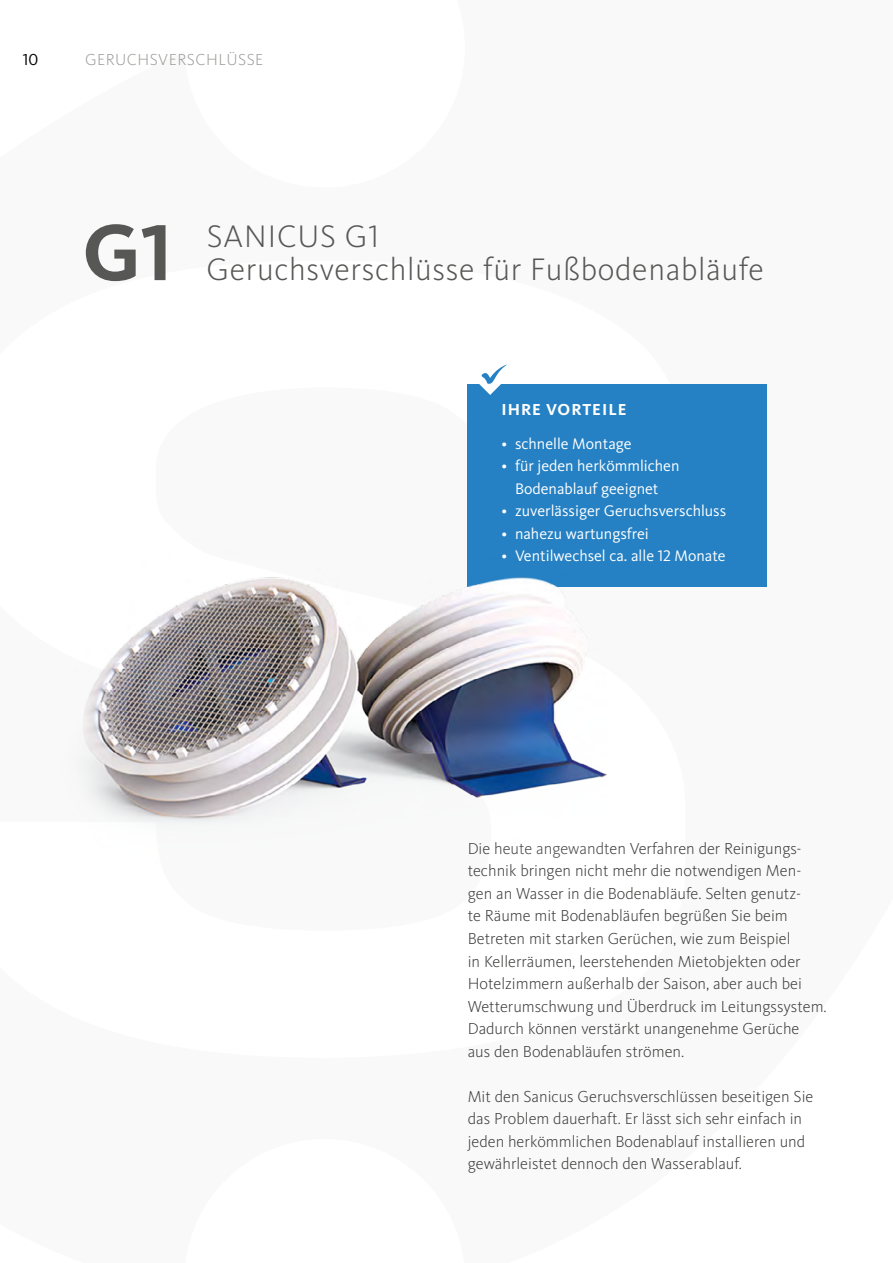
<style>
.page{position:relative;width:893px;height:1263px;background:#fff}
.page>*{position:absolute;margin:0;border:0;box-sizing:border-box;transform-origin:0 0}
.t1{font:700 82.5px "Kievit Pro";color:#575756}
.t2{font:300 32.25px/33px "Kievit Pro";letter-spacing:.02em;color:#575756}
.t3{font:300 16.5px/22.5px "Kievit Pro";color:#3c3c3b}
.t4{font:300 16.5px "Kievit Pro";letter-spacing:.03em;color:#9d9d9c}
.t5{font:700 16.5px "Kievit Pro";letter-spacing:.06em;color:#fff}
.t6{font:16.5px "Kievit Pro";color:#000}
.t7{font:15.9px/22.5px "Kievit Pro";color:#fff;text-align:center}
</style>
<div class="page">
<div style="left:468px;top:384px;width:299px;height:202px;background:#2581c4"></div>
<svg style="left:479px;top:364px;width:28px;height:31px"></svg>
<img style="left:76px;top:449px;width:533px;height:377px">
<p class="t6" style="left:23px;top:50px;width:17px">10</p>
<p class="t4" style="left:85px;top:50px;width:180px">GERUCHSVERSCHLÜSSE</p>
<h1 class="t1" style="left:82px;top:203px;width:92px">G1</h1>
<h2 class="t2" style="left:207px;top:220px;width:559px">SANICUS G1<br>Geruchsverschlüsse für Fußbodenabläufe</h2>
<p class="t5" style="left:501px;top:400px;width:127px">IHRE VORTEILE</p>
<p class="t7" style="left:501px;top:432px;width:132px">• schnelle Montage</p>
<p class="t7" style="left:501px;top:455px;width:180px">• für jeden herkömmlichen<br>Bodenablauf geeignet</p>
<p class="t7" style="left:501px;top:500px;width:226px">• zuverlässiger Geruchsverschluss</p>
<p class="t7" style="left:501px;top:522px;width:149px">• nahezu wartungsfrei</p>
<p class="t7" style="left:501px;top:545px;width:226px">• Ventilwechsel ca. alle 12 Monate</p>
<p class="t3" style="left:468px;top:837px;width:360px">Die heute angewandten Verfahren der Reinigungs&shy;technik bringen nicht mehr die notwendigen Men&shy;gen an Wasser in die Bodenabläufe. Selten genutz-<br>te Räume mit Bodenabläufen begrüßen Sie beim Betreten mit starken Gerüchen, wie zum Beispiel<br>in Kellerräumen, leerstehenden Mietobjekten oder Hotelzimmern außerhalb der Saison, aber auch bei Wetterumschwung und Überdruck im Leitungssystem.<br>Dadurch können verstärkt unangenehme Gerüche<br>aus den Bodenabläufen strömen.</p>
<p class="t3" style="left:468px;top:1084px;width:347px">Mit den Sanicus Geruchsverschlüssen beseitigen Sie das Problem dauerhaft. Er lässt sich sehr einfach in jeden herkömmlichen Bodenablauf installieren und gewährleistet dennoch den Wasserablauf.</p>
</div>
